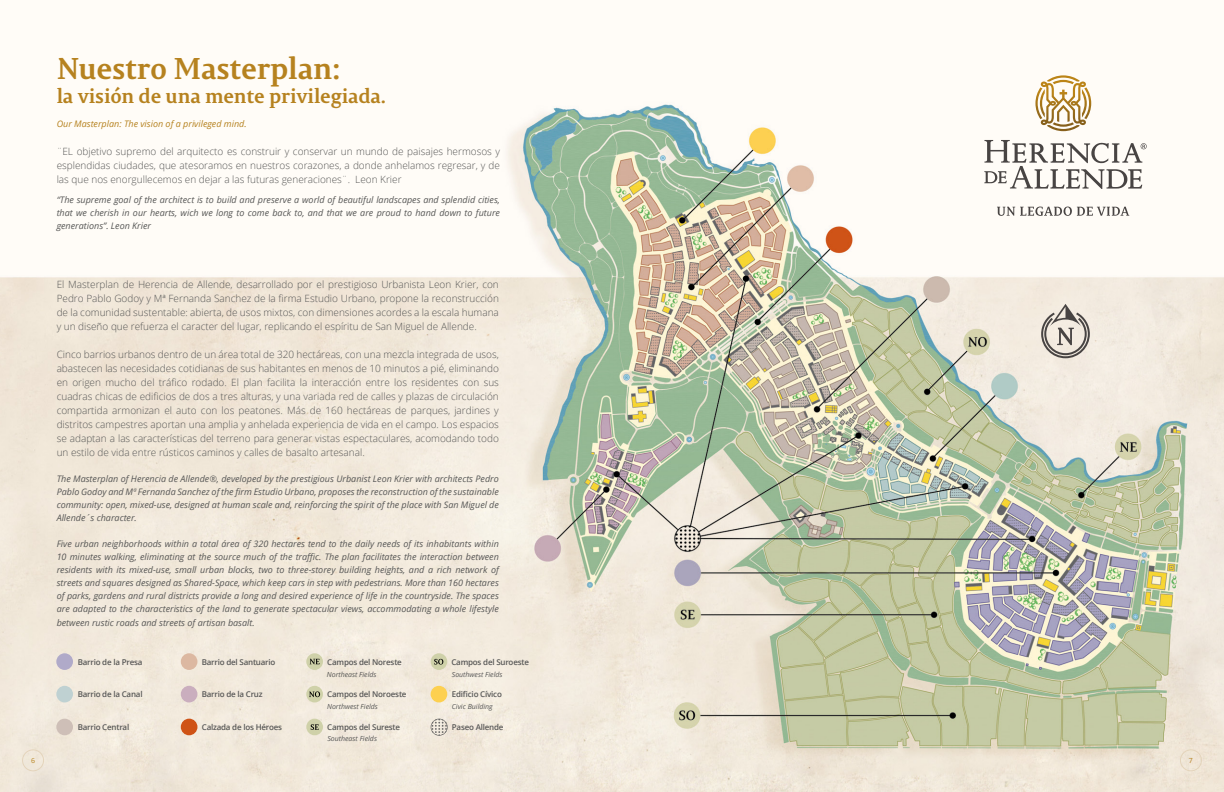
<style>
.page{position:relative;width:1224px;height:792px;background:#fff}
.page>*{position:absolute;margin:0;border:0;box-sizing:border-box;transform-origin:0 0}
.t1{font:700 30px "Permian Serif Typeface";letter-spacing:-.01em;color:#b6821f}
.t2{font:700 20px "Permian Serif Typeface";letter-spacing:-.01em;color:#b6821f}
.t3{font:300 10px/14px "Open Sans";color:#575756;text-align:justify}
.t4{font:italic 9px/13px "Open Sans";color:#575756;text-align:justify}
.t5{font:italic 9px "Open Sans";color:#b6821f}
.t6{font:600 8px "Open Sans";letter-spacing:-.025em;color:#575756}
.t7{font:italic 7px "Open Sans";color:#575756}
.t8{font:7px "Open Sans";color:#b6821f}
</style>
<div class="page">
<img style="left:0;top:100px;width:1224px;height:692px">
<svg style="left:1041px;top:304px;width:49px;height:54px;background:#c4bdb4"></svg>
<svg style="left:997px;top:207px;width:132px;height:9px"></svg>
<svg style="left:984px;top:140px;width:163px;height:49px"></svg>
<svg style="left:1035px;top:75px;width:56px;height:56px"></svg>
<div style="left:56px;top:653px;width:17px;height:17px;background:#b0aac9;border-radius:50%"></div>
<div style="left:181px;top:653px;width:16px;height:17px;background:#dcb8a1;border-radius:50%"></div>
<svg style="left:306px;top:653px;width:17px;height:17px"></svg>
<div style="left:431px;top:653px;width:16px;height:17px;background:#cfd1a9;border-radius:50%"></div>
<svg style="left:434px;top:659px;width:9px;height:6px"></svg>
<svg style="left:310px;top:659px;width:10px;height:5px"></svg>
<div style="left:56px;top:719px;width:17px;height:16px;background:#cebfb7;border-radius:50%"></div>
<div style="left:181px;top:719px;width:16px;height:16px;background:#cf5316;border-radius:50%"></div>
<div style="left:306px;top:719px;width:17px;height:16px;background:#cfd1a9;border-radius:50%"></div>
<div style="left:431px;top:686px;width:16px;height:16px;background:#fdd050;border-radius:50%"></div>
<svg style="left:311px;top:724px;width:8px;height:6px"></svg>
<div style="left:56px;top:686px;width:17px;height:16px;background:#bfd1d2;border-radius:50%"></div>
<div style="left:181px;top:686px;width:16px;height:16px;background:#caaebe;border-radius:50%"></div>
<div style="left:306px;top:686px;width:17px;height:16px;background:#cfd1a9;border-radius:50%"></div>
<svg style="left:309px;top:691px;width:11px;height:6px"></svg>
<svg style="left:431px;top:719px;width:17px;height:17px"></svg>
<div style="left:22px;top:750px;width:22px;height:21px;border:1px solid #e4d4bb;border-radius:50%"></div>
<div style="left:1180px;top:750px;width:22px;height:21px;border:1px solid #e4d4bb;border-radius:50%"></div>
<h1 class="t1" style="left:57px;top:44px;width:285px">Nuestro Masterplan:</h1>
<h2 class="t2" style="left:57px;top:79px;width:331px">la visión de una mente privilegiada.</h2>
<p class="t5" style="left:57px;top:117px;width:192px">Our Masterplan: The vision of a privileged mind.</p>
<p class="t3" style="left:57px;top:144px;width:445px">¨EL objetivo supremo del arquitecto es construir y conservar un mundo de paisajes hermosos y esplendidas ciudades, que atesoramos en nuestros corazones, a donde anhelamos regresar, y de las que nos enorgullecemos en dejar a las futuras generaciones¨. Leon Krier</p>
<p class="t4" style="left:57px;top:193px;width:445px">“The supreme goal of the architect is to build and preserve a world of beautiful landscapes and splendid cities, that we cherish in our hearts, wich we long to come back to, and that we are proud to hand down to future generations”. Leon Krier</p>
<p class="t3" style="left:57px;top:277px;width:444px">El Masterplan de Herencia de Allende, desarrollado por el prestigioso Urbanista Leon Krier, con Pedro Pablo Godoy y Mª Fernanda Sanchez de la firma Estudio Urbano, propone la reconstrucción de la comunidad sustentable: abierta, de usos mixtos, con dimensiones acordes a la escala humana y un diseño que refuerza el caracter del lugar, replicando el espíritu de San Miguel de Allende.</p>
<p class="t3" style="left:57px;top:347px;width:444px">Cinco barrios urbanos dentro de un área total de 320 hectáreas, con una mezcla integrada de usos, abastecen las necesidades cotidianas de sus habitantes en menos de 10 minutos a pié, eliminando en origen mucho del tráfico rodado. El plan facilita la interacción entre los residentes con sus cuadras chicas de edificios de dos a tres alturas, y una variada red de calles y plazas de circulación compartida armonizan el auto con los peatones. Más de 160 hectáreas de parques, jardines y distritos campestres aportan una amplia y anhelada experiencia de vida en el campo. Los espacios se adaptan a las características del terreno para generar vistas espectaculares, acomodando todo un estilo de vida entre rústicos caminos y calles de basalto artesanal.</p>
<p class="t4" style="left:57px;top:472px;width:444px">The Masterplan of Herencia de Allende®, developed by the prestigious Urbanist Leon Krier with architects Pedro Pablo Godoy and Mª Fernanda Sanchez of the firm Estudio Urbano, proposes the reconstruction of the sustainable community: open, mixed-use, designed at human scale and, reinforcing the spirit of the place with San Miguel de Allende´s character.</p>
<p class="t4" style="left:57px;top:537px;width:444px">Five urban neighborhoods within a total área of 320 hectares tend to the daily needs of its inhabitants within 10 minutes walking, eliminating at the source much of the traffic. The plan facilitates the interaction between residents with its mixed-use, small urban blocks, two to three-storey building heights, and a rich network of streets and squares designed as Shared-Space, which keep cars in step with pedestrians. More than 160 hectares of parks, gardens and rural districts provide a long and desired experience of life in the countryside. The spaces are adapted to the characteristics of the land to generate spectacular views, accommodating a whole lifestyle</p>
<p class="t4" style="left:57px;top:616px;width:200px">between rustic roads and streets of artisan basalt.</p>
<p class="t6" style="left:78px;top:656px;width:66px">Barrio de la Presa</p>
<p class="t6" style="left:202px;top:656px;width:75px">Barrio del Santuario</p>
<p class="t6" style="left:327px;top:656px;width:76px">Campos del Noreste</p>
<p class="t6" style="left:451px;top:656px;width:79px">Campos del Suroeste</p>
<p class="t7" style="left:327px;top:669px;width:51px">Northeast Fields</p>
<p class="t7" style="left:327px;top:701px;width:52px">Northwest Fields</p>
<p class="t7" style="left:327px;top:733px;width:51px">Southeast Fields</p>
<p class="t7" style="left:452px;top:669px;width:52px">Southwest Fields</p>
<p class="t7" style="left:452px;top:701px;width:42px">Civic Building</p>
<p class="t6" style="left:78px;top:689px;width:66px">Barrio de la Canal</p>
<p class="t6" style="left:202px;top:689px;width:62px">Barrio de la Cruz</p>
<p class="t6" style="left:327px;top:689px;width:81px">Campos del Noroeste</p>
<p class="t6" style="left:452px;top:689px;width:52px">Edificio Cívico</p>
<p class="t6" style="left:452px;top:722px;width:53px">Paseo Allende</p>
<p class="t6" style="left:78px;top:722px;width:53px">Barrio Central</p>
<p class="t6" style="left:202px;top:722px;width:82px">Calzada de los Héroes</p>
<p class="t6" style="left:327px;top:722px;width:74px">Campos del Sureste</p>
<p class="t8" style="left:31px;top:756px;width:6px">6</p>
<p class="t8" style="left:1189px;top:756px;width:6px">7</p>
</div>
